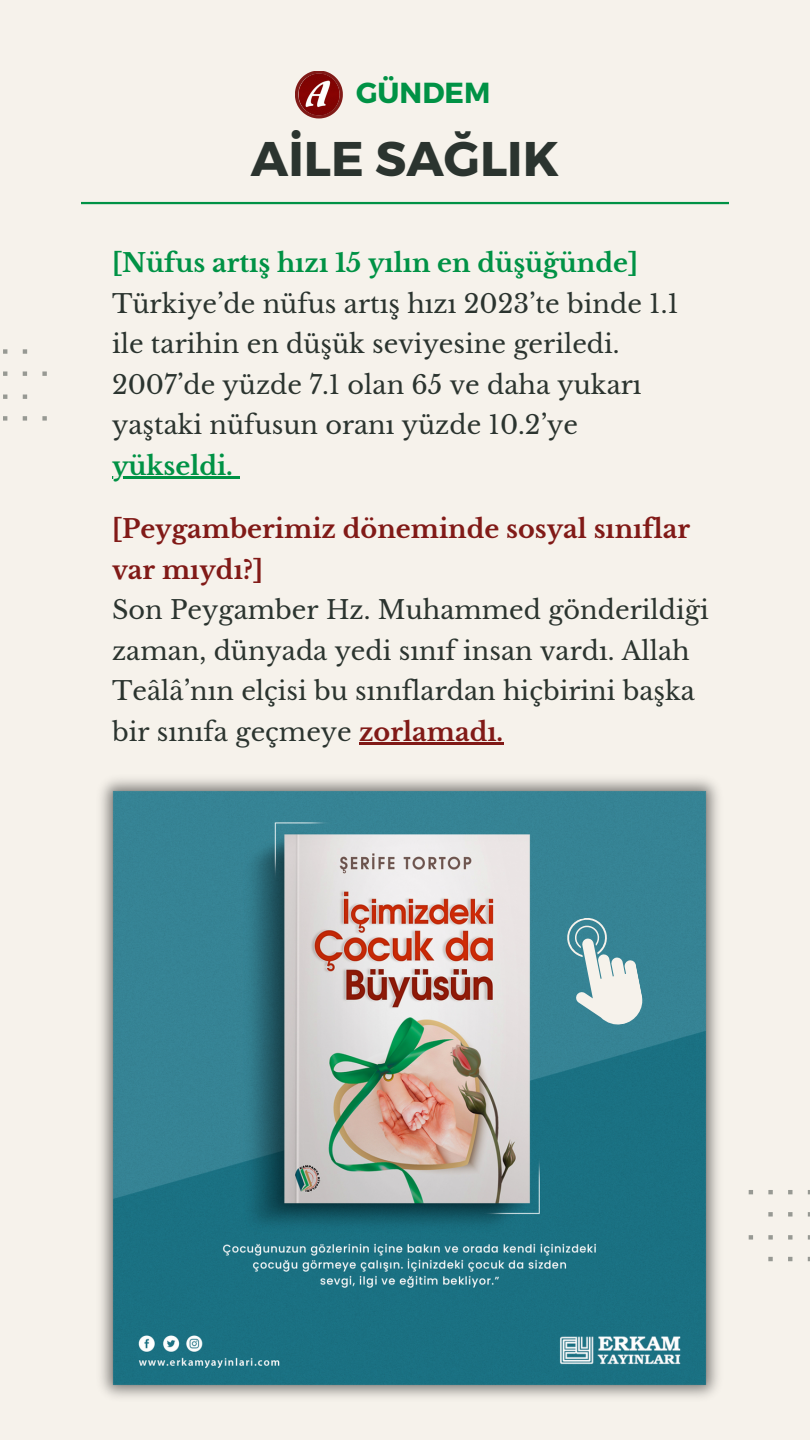
<style>
.page{position:relative;width:810px;height:1440px;background:#f6f2eb}
.page>*{position:absolute;margin:0;border:0;box-sizing:border-box;transform-origin:0 0}
.t1{font:700 48.6px "Montserrat";color:#2b342f}
.t2{font:700 29px "Montserrat";color:#009245}
.t3{font:25.5px/40.5px "Libre Baskerville";color:#2b342f}
.t4{font:700 25.5px/40.5px "Libre Baskerville";color:#811a17}
.t5{font:700 25.5px "Libre Baskerville";color:#009245}
.s1{font-weight:700;color:#811a17}
</style>
<div class="page">
<hr style="left:81px;top:202px;width:648px;height:2px;background:#009245">
<svg style="left:3px;top:349px;width:44px;height:72px"></svg>
<svg style="left:295px;top:71px;width:48px;height:47px"></svg>
<img style="left:298px;top:74px;width:42px;height:41px">
<svg style="left:749px;top:1190px;width:61px;height:71px"></svg>
<img style="left:100px;top:778px;width:619px;height:620px">
<svg style="left:561px;top:910px;width:86px;height:122px"></svg>
<hr style="left:112px;top:476px;width:121px;height:3px;background:#009245">
<svg style="left:233px;top:476px;width:7px;height:3px"></svg>
<hr style="left:359px;top:742px;width:144px;height:3px;background:#811a17">
<p class="t2" style="left:356px;top:74px;width:136px">GÜNDEM</p>
<h1 class="t1" style="left:251px;top:127px;width:310px">AİLE SAĞLIK</h1>
<p class="t5" style="left:112px;top:248px;width:528px">[Nüfus artış hızı 15 yılın en düşüğünde]</p>
<p class="t3" style="left:112px;top:284px;width:568px">Türkiye’de nüfus artış hızı 2023’te binde 1.1 ile tarihin en düşük seviyesine geriledi.<br>2007’de yüzde 7.1 olan 65 ve daha yukarı yaştaki nüfusun oranı yüzde 10.2’ye</p>
<p class="t5" style="left:112px;top:450px;width:122px">yükseldi.</p>
<p class="t4" style="left:112px;top:509px;width:580px">[Peygamberimiz döneminde sosyal sınıflar var mıydı?]</p>
<p class="t3" style="left:112px;top:590px;width:598px">Son Peygamber Hz. Muhammed gönderildiği zaman, dünyada yedi sınıf insan vardı. Allah Teâlâ’nın elçisi bu sınıflardan hiçbirini başka bir sınıfa geçmeye <span class="s1">zorlamadı.</span></p>
</div>
